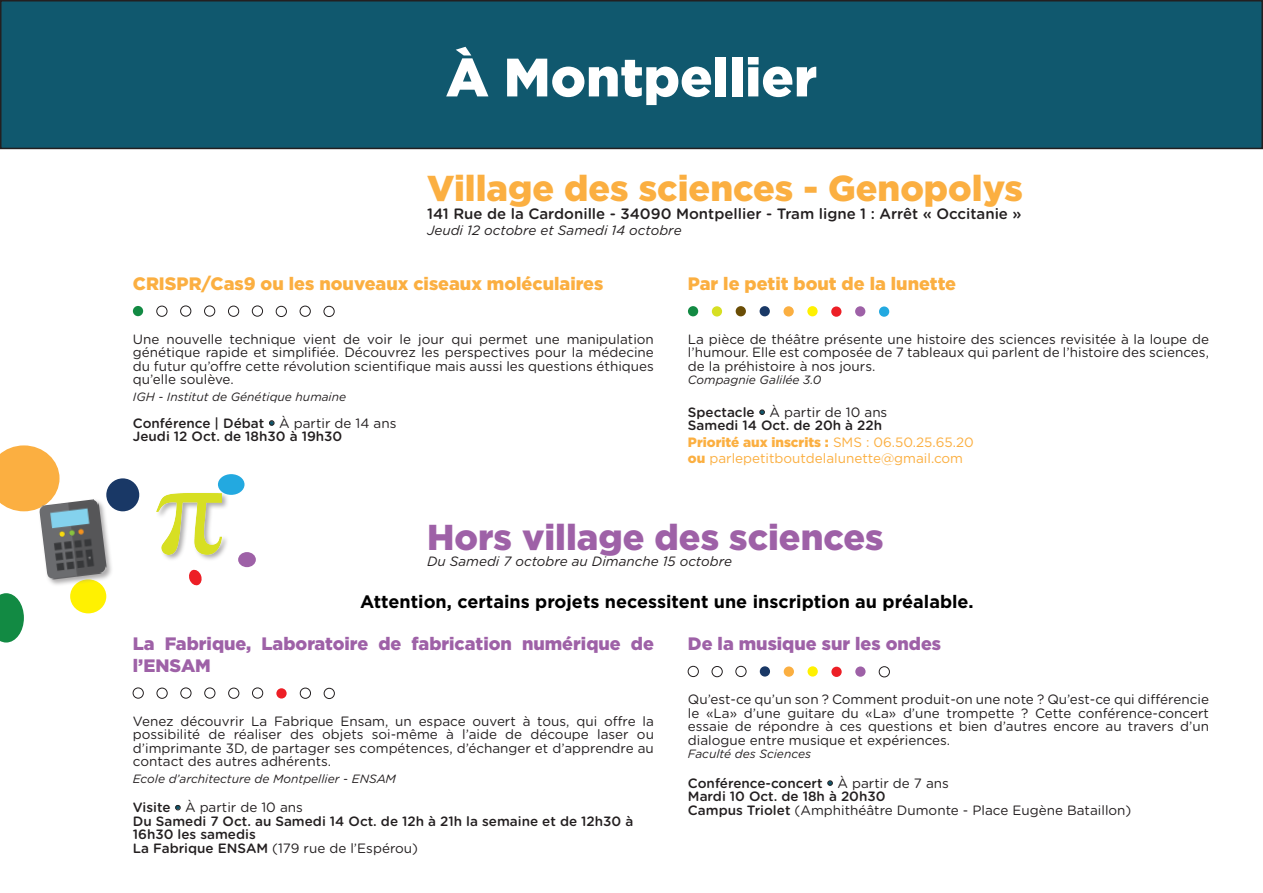
<style>
.page{position:relative;width:1263px;height:893px;background:#fff}
.page>*{position:absolute;margin:0;border:0;box-sizing:border-box;transform-origin:0 0}
.t1{font:900 54px "Gotham";color:#fff}
.t2{font:900 36px "Gotham";color:#fbaf41}
.t3{font:900 36px "Gotham";color:#9e61a7}
.t4{font:900 18px/21.6px "Gotham";color:#9e61a7}
.t5{font:900 18px "Gotham";color:#fbaf41}
.t6{font:700 18px "Gotham";color:#000}
.t7{font:500 15px "Gotham Rounded";color:#231f20}
.t8{font:13.5px/13.5px "Gotham Rounded";color:#231f20;text-align:justify}
.t9{font:500 13.5px/13.5px "Gotham Rounded";color:#231f20}
.t10{font:13.5px/16.2px "Gotham";color:#fbaf41}
.t11{font:italic 13.5px "Gotham Rounded";color:#231f20}
.t12{font:italic 12px "Gotham Rounded";color:#231f20}
.s1{font-family:"Gotham";font-weight:900;color:#10586e}
.s2{font-weight:400}
.s3{font-weight:900}
.s4{font-weight:500}
</style>
<div class="page">
<div style="left:1px;top:1px;width:1261px;height:147px;background:#10586e"></div>
<div style="left:0;top:0;width:1263px;height:149px;border:2px solid #231f20"></div>
<div style="left:133px;top:306px;width:10px;height:10px;background:#128a43;border-radius:50%"></div>
<div style="left:157px;top:306px;width:10px;height:11px;border:1px solid #231f20;border-radius:50%"></div>
<div style="left:180px;top:306px;width:11px;height:10px;border:1px solid #231f20;border-radius:50%"></div>
<div style="left:204px;top:306px;width:11px;height:10px;border:1px solid #231f20;border-radius:50%"></div>
<div style="left:228px;top:306px;width:11px;height:11px;border:1px solid #231f20;border-radius:50%"></div>
<div style="left:252px;top:306px;width:11px;height:10px;border:1px solid #231f20;border-radius:50%"></div>
<div style="left:276px;top:306px;width:11px;height:11px;border:1px solid #231f20;border-radius:50%"></div>
<div style="left:300px;top:306px;width:10px;height:11px;border:1px solid #231f20;border-radius:50%"></div>
<div style="left:324px;top:306px;width:10px;height:11px;border:1px solid #231f20;border-radius:50%"></div>
<svg style="left:269px;top:421px;width:5px;height:4px"></svg>
<div style="left:688px;top:306px;width:10px;height:10px;background:#128a43;border-radius:50%"></div>
<div style="left:712px;top:306px;width:10px;height:11px;background:#d7df23;border-radius:50%"></div>
<div style="left:736px;top:306px;width:10px;height:10px;background:#6a4d05;border-radius:50%"></div>
<div style="left:759px;top:306px;width:11px;height:10px;background:#193866;border-radius:50%"></div>
<div style="left:783px;top:306px;width:11px;height:11px;background:#fbaf41;border-radius:50%"></div>
<div style="left:807px;top:306px;width:11px;height:10px;background:#fff101;border-radius:50%"></div>
<div style="left:831px;top:306px;width:10px;height:11px;background:#ed1f26;border-radius:50%"></div>
<div style="left:855px;top:306px;width:10px;height:11px;background:#9e61a7;border-radius:50%"></div>
<div style="left:879px;top:306px;width:10px;height:11px;background:#23a9e0;border-radius:50%"></div>
<svg style="left:760px;top:410px;width:4px;height:4px"></svg>
<div style="left:133px;top:688px;width:11px;height:10px;border:1px solid #231f20;border-radius:50%"></div>
<div style="left:157px;top:688px;width:10px;height:10px;border:1px solid #231f20;border-radius:50%"></div>
<div style="left:181px;top:688px;width:10px;height:10px;border:1px solid #231f20;border-radius:50%"></div>
<div style="left:205px;top:688px;width:10px;height:10px;border:1px solid #231f20;border-radius:50%"></div>
<div style="left:228px;top:688px;width:11px;height:10px;border:1px solid #231f20;border-radius:50%"></div>
<div style="left:252px;top:688px;width:11px;height:10px;border:1px solid #231f20;border-radius:50%"></div>
<div style="left:276px;top:688px;width:11px;height:10px;background:#ed1f26;border-radius:50%"></div>
<div style="left:300px;top:688px;width:11px;height:10px;border:1px solid #231f20;border-radius:50%"></div>
<div style="left:324px;top:688px;width:11px;height:11px;border:1px solid #231f20;border-radius:50%"></div>
<svg style="left:176px;top:805px;width:4px;height:5px"></svg>
<div style="left:688px;top:666px;width:10px;height:11px;border:1px solid #231f20;border-radius:50%"></div>
<div style="left:712px;top:666px;width:10px;height:11px;border:1px solid #231f20;border-radius:50%"></div>
<div style="left:736px;top:666px;width:10px;height:11px;border:1px solid #231f20;border-radius:50%"></div>
<div style="left:760px;top:666px;width:10px;height:11px;background:#193866;border-radius:50%"></div>
<div style="left:784px;top:666px;width:10px;height:11px;background:#fbaf41;border-radius:50%"></div>
<div style="left:807px;top:666px;width:11px;height:11px;background:#fff101;border-radius:50%"></div>
<div style="left:831px;top:667px;width:11px;height:10px;background:#ed1f26;border-radius:50%"></div>
<div style="left:855px;top:666px;width:10px;height:11px;background:#9e61a7;border-radius:50%"></div>
<div style="left:879px;top:666px;width:11px;height:11px;border:1px solid #231f20;border-radius:50%"></div>
<svg style="left:828px;top:781px;width:4px;height:4px"></svg>
<svg style="left:0;top:445px;width:60px;height:66px;background:#fbb959"></svg>
<div style="left:106px;top:478px;width:33px;height:33px;background:#193866;border-radius:50%"></div>
<div style="left:218px;top:474px;width:26px;height:21px;background:#23a9e0;border-radius:50%"></div>
<div style="left:70px;top:579px;width:36px;height:34px;background:#fff101;border-radius:50%"></div>
<div style="left:155px;top:492px;width:74px;height:69px;background:#939192;opacity:.75"></div>
<img style="left:156px;top:493px;width:65px;height:61px">
<div style="left:38px;top:498px;width:76px;height:89px;background:#939192;opacity:.75"></div>
<img style="left:39px;top:499px;width:68px;height:81px">
<div style="left:238px;top:552px;width:18px;height:15px;background:#9e61a7;border-radius:50%"></div>
<svg style="left:0;top:593px;width:24px;height:49px"></svg>
<svg style="left:189px;top:569px;width:13px;height:17px"></svg>
<h1 class="t1" style="left:446px;top:40px;width:373px">À Montpellier</h1>
<h2 class="t2" style="left:427px;top:163px;width:597px">Village des sciences - Genopolys</h2>
<p class="t7" style="left:427px;top:203px;width:596px">141 Rue de la Cardonille - 34090 Montpellier - Tram ligne 1 : Arrêt « Occitanie »</p>
<p class="t11" style="left:427px;top:221px;width:256px">Jeudi 12 octobre et Samedi 14 octobre</p>
<h3 class="t5" style="left:133px;top:271px;width:472px">CRISPR/Cas9 ou les nouveaux ciseaux moléculaires</h3>
<p class="t8" style="left:133px;top:332px;width:522px">Une nouvelle technique vient de voir le jour qui permet une manipulation génétique rapide et simplifiée. Découvrez les perspectives pour la médecine du futur qu’offre cette révolution scientifique mais aussi les questions éthiques qu’elle soulève.</p>
<p class="t12" style="left:133px;top:388px;width:215px">IGH - Institut de Génétique humaine</p>
<p class="t9" style="left:133px;top:416px;width:265px">Conférence | Débat <span class="s1">•</span> <span class="s2">À partir de 14 ans<br></span>Jeudi 12 Oct. de 18h30 à 19h30</p>
<h3 class="t5" style="left:688px;top:271px;width:270px">Par le petit bout de la lunette</h3>
<p class="t8" style="left:688px;top:332px;width:523px">La pièce de théâtre présente une histoire des sciences revisitée à la loupe de l’humour. Elle est composée de 7 tableaux qui parlent de l’histoire des sciences, de la préhistoire à nos jours.</p>
<p class="t12" style="left:688px;top:372px;width:135px">Compagnie Galilée 3.0</p>
<p class="t9" style="left:688px;top:405px;width:201px">Spectacle <span class="s1">•</span> <span class="s2">À partir de 10 ans<br></span>Samedi 14 Oct. de 20h à 22h</p>
<p class="t10" style="left:688px;top:434px;width:287px"><span class="s3">Priorité aux inscrits :</span> SMS : 06.50.25.65.20 <span class="s3">ou</span> parlepetitboutdelalunette@gmail.com</p>
<h2 class="t3" style="left:427px;top:512px;width:458px">Hors village des sciences</h2>
<p class="t11" style="left:427px;top:552px;width:306px">Du Samedi 7 octobre au Dimanche 15 octobre</p>
<h3 class="t6" style="left:360px;top:591px;width:615px">Attention, certains projets necessitent une inscription au préalable.</h3>
<h3 class="t4" style="left:133px;top:633px;width:522px">La Fabrique, Laboratoire de fabrication numérique de l’ENSAM</h3>
<p class="t8" style="left:133px;top:714px;width:523px">Venez découvrir La Fabrique Ensam, un espace ouvert à tous, qui offre la possibilité de réaliser des objets soi-même à l’aide de découpe laser ou d’imprimante 3D, de partager ses compétences, d’échanger et d’apprendre au contact des autres adhérents.</p>
<p class="t12" style="left:133px;top:770px;width:265px">Ecole d’architecture de Montpellier - ENSAM</p>
<p class="t9" style="left:133px;top:800px;width:502px">Visite <span class="s1">•</span> <span class="s2">À partir de 10 ans<br></span>Du Samedi 7 Oct. au Samedi 14 Oct. de 12h à 21h la semaine et de 12h30 à 16h30 les samedis<br>La Fabrique ENSAM <span class="s2">(179 rue de l’Espérou)</span></p>
<h3 class="t4" style="left:688px;top:633px;width:255px">De la musique sur les ondes</h3>
<p class="t8" style="left:688px;top:692px;width:523px">Qu’est-ce qu’un son ? Comment produit-on une note ? Qu’est-ce qui différencie le «La» d’une guitare du «La» d’une trompette ? Cette conférence-concert essaie de répondre à ces questions et bien d’autres encore au travers d’un dialogue entre musique et expériences.</p>
<p class="t12" style="left:688px;top:746px;width:125px">Faculté des Sciences</p>
<p class="t8" style="left:688px;top:776px;width:445px;text-align:left"><span class="s4">Conférence-concert</span> <span class="s1">•</span> À partir de 7 ans<br><span class="s4">Mardi 10 Oct. de 18h à 20h30<br>Campus Triolet</span> (Amphithéâtre Dumonte - Place Eugène Bataillon)</p>
</div>
